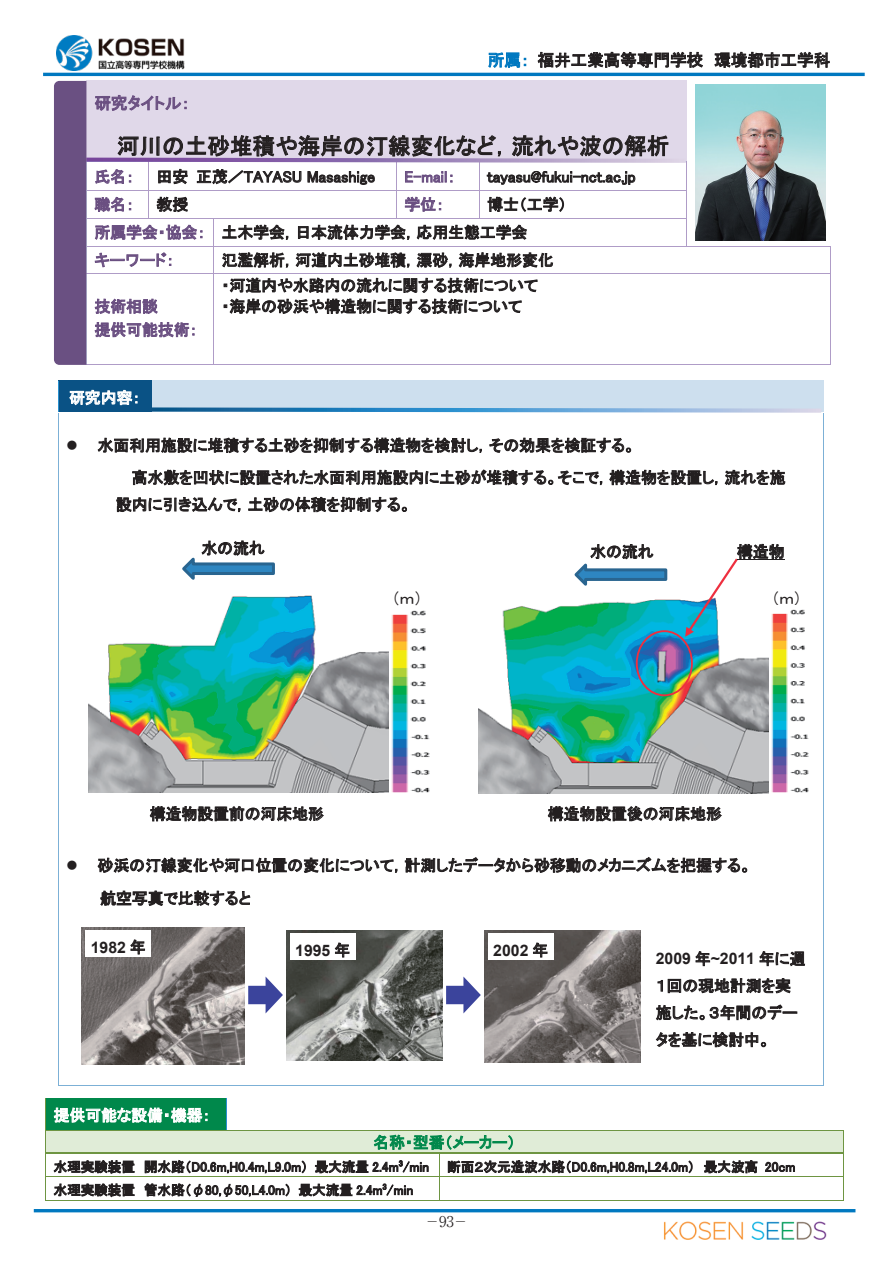
<style>
.page{position:relative;width:893px;height:1263px;background:#fff}
.page>*{position:absolute;margin:0;border:0;box-sizing:border-box;transform-origin:0 0}
.t1{font:22.5px "MS P Gothic";color:#231f20}
.t2{font:16.5px "MS P Gothic";color:#231f20}
.t3{font:16.5px "MS P Gothic";color:#6a4f81}
.t4{font:15.9px/27px "MS P Gothic";color:#231f20}
.t5{font:700 15.9px "Arial";color:#231f20}
.t6{font:15.9px/23.4px "MS P Gothic";color:#6a4f81}
.t7{font:15.9px "MS P Gothic";color:#fff}
.t8{font:15.9px "MS P Gothic";color:#00884b}
.t9{font:15.9px "MS Gothic";color:#231f20}
.t10{font:300 14.85px "Ryumin Pr 6";color:#231f20;scale:.6 1}
.t11{font:13.5px "MS P Gothic";color:#231f20}
.s1{color:#0078c0}
.s2{color:#6a4f81}
.s3{font-family:"MS P Gothic";font-weight:400}
</style>
<div class="page">
<hr style="left:43px;top:73px;width:822px;height:3px;background:#0078c0">
<img style="left:89px;top:595px;width:300px;height:197px">
<img style="left:380px;top:595px;width:9px;height:10px">
<img style="left:391px;top:610px;width:39px;height:183px">
<img style="left:82px;top:927px;width:163px;height:138px">
<img style="left:286px;top:930px;width:157px;height:130px">
<img style="left:484px;top:930px;width:156px;height:132px">
<div style="left:85px;top:930px;width:66px;height:27px;background:#fff"></div>
<div style="left:290px;top:933px;width:66px;height:27px;background:#fff"></div>
<div style="left:488px;top:933px;width:66px;height:27px;background:#fff"></div>
<svg style="left:248px;top:976px;width:35px;height:37px"></svg>
<img style="left:248px;top:994px;width:32px;height:2px">
<svg style="left:446px;top:976px;width:35px;height:37px"></svg>
<img style="left:446px;top:994px;width:32px;height:2px">
<img style="left:57px;top:35px;width:127px;height:35px">
<div style="left:58px;top:381px;width:93px;height:31px;background:#0a5285"></div>
<div style="left:152px;top:381px;width:671px;height:31px;background:#cddfee"></div>
<hr style="left:58px;top:380px;width:93px;height:1px;background:#0a5285">
<hr style="left:152px;top:380px;width:671px;height:1px;background:#cddfee">
<hr style="left:58px;top:381px;width:1px;height:31px;background:#2990cf">
<hr style="left:151px;top:381px;width:1px;height:31px;background:#0a5285">
<hr style="left:58px;top:413px;width:1px;height:672px;background:#7cb0d6">
<hr style="left:58px;top:1085px;width:765px;height:1px;background:#7cb0d6">
<hr style="left:823px;top:413px;width:1px;height:672px;background:#7cb0d6">
<img style="left:478px;top:599px;width:290px;height:195px">
<div style="left:46px;top:1098px;width:180px;height:32px;background:#00884b"></div>
<hr style="left:45px;top:1098px;width:1px;height:32px;background:#6e9542">
<hr style="left:226px;top:1098px;width:1px;height:32px;background:#2990cf">
<div style="left:54px;top:1131px;width:781px;height:21px;background:#e0ecd7"></div>
<hr style="left:46px;top:1130px;width:180px;height:1px;background:#6e9542">
<hr style="left:227px;top:1130px;width:616px;height:1px;background:#6e9542">
<hr style="left:46px;top:1152px;width:393px;height:1px;background:#6e9542">
<hr style="left:46px;top:1153px;width:393px;height:1px;background:#6e9542">
<hr style="left:441px;top:1152px;width:402px;height:1px;background:#6e9542">
<hr style="left:441px;top:1153px;width:402px;height:1px;background:#6e9542">
<hr style="left:46px;top:1176px;width:393px;height:1px;background:#6e9542">
<hr style="left:439px;top:1176px;width:404px;height:1px;background:#6e9542">
<svg style="left:45px;top:1130px;width:2px;height:71px"></svg>
<hr style="left:47px;top:1200px;width:392px;height:1px;background:#6e9542">
<svg style="left:439px;top:1152px;width:2px;height:48px"></svg>
<hr style="left:439px;top:1200px;width:404px;height:1px;background:#6e9542">
<svg style="left:843px;top:1130px;width:1px;height:71px"></svg>
<div style="left:94px;top:80px;width:585px;height:36px;background:#e0d8e9"></div>
<hr style="left:687px;top:246px;width:143px;height:1px;background:#af9cc7">
<hr style="left:214px;top:273px;width:616px;height:1px;background:#af9cc7">
<svg style="left:830px;top:246px;width:1px;height:28px"></svg>
<hr style="left:214px;top:364px;width:616px;height:1px;background:#af9cc7">
<hr style="left:830px;top:274px;width:1px;height:90px;background:#af9cc7">
<img style="left:695px;top:85px;width:130px;height:156px">
<svg style="left:54px;top:81px;width:633px;height:284px"></svg>
<svg style="left:152px;top:407px;width:672px;height:6px"></svg>
<img style="left:760px;top:599px;width:8px;height:6px">
<img style="left:771px;top:609px;width:38px;height:184px">
<svg style="left:685px;top:558px;width:55px;height:79px"></svg>
<svg style="left:182px;top:557px;width:93px;height:23px"></svg>
<svg style="left:574px;top:563px;width:94px;height:23px"></svg>
<div style="left:636px;top:630px;width:57px;height:66px;border:2px solid #ee2f3f;border-radius:50%"></div>
<hr style="left:737px;top:559px;width:47px;height:1px;background:#231f20">
<hr style="left:34px;top:1209px;width:821px;height:3px;background:#0078c0">
<img style="left:663px;top:1221px;width:164px;height:19px">
<p class="t2" style="left:488px;top:52px;width:344px"><span class="s1">所属：</span> 福井工業高等専門学校 環境都市工学科</p>
<p class="t3" style="left:94px;top:95px;width:97px">研究タイトル：</p>
<h1 class="t1" style="left:117px;top:135px;width:554px">河川の土砂堆積や海岸の汀線変化など，流れや波の解析</h1>
<p class="t6" style="left:94px;top:165px;width:41px">氏名：</p>
<p class="t4" style="left:157px;top:163px;width:220px">田安 正茂／TAYASU Masashige</p>
<p class="t6" style="left:404px;top:165px;width:52px">E-mail：</p>
<p class="t4" style="left:487px;top:163px;width:150px">tayasu@fukui-nct.ac.jp</p>
<p class="t6" style="left:94px;top:193px;width:41px">職名：</p>
<p class="t4" style="left:157px;top:191px;width:33px">教授</p>
<p class="t6" style="left:404px;top:193px;width:41px">学位：</p>
<p class="t4" style="left:94px;top:190px;width:473px;line-height:27.8px;text-indent:393px">博士（工学）<span class="s2">所属学会・協会：</span> 土木学会，日本流体力学会，応用生態工学会<br><span class="s2">キーワード：</span></p>
<p class="t4" style="left:222px;top:246px;width:334px">氾濫解析，河道内土砂堆積，漂砂，海岸地形変化</p>
<p class="t6" style="left:94px;top:294px;width:104px">技術相談<br>提供可能技術：</p>
<p class="t4" style="left:222px;top:275px;width:318px;line-height:20.9px">・河道内や水路内の流れに関する技術について・海岸の砂浜や構造物に関する技術について</p>
<p class="t7" style="left:69px;top:390px;width:73px">研究内容：</p>
<p class="t4" style="left:66px;top:432px;width:571px">● 水面利用施設に堆積する土砂を抑制する構造物を検討し，その効果を検証する。</p>
<p class="t4" style="left:116px;top:464px;width:671px;text-indent:16px">高水敷を凹状に設置された水面利用施設内に土砂が堆積する。そこで，構造物を設置し，流れを施設内に引き込んで，土砂の体積を抑制する。</p>
<p class="t4" style="left:201px;top:534px;width:65px">水の流れ</p>
<p class="t4" style="left:590px;top:538px;width:65px">水の流れ</p>
<p class="t4" style="left:737px;top:538px;width:49px">構造物</p>
<p class="t9" style="left:391px;top:590px;width:33px">(ｍ)</p>
<p class="t9" style="left:771px;top:590px;width:33px">(ｍ)</p>
<p class="t4" style="left:150px;top:800px;width:176px">構造物設置前の河床地形</p>
<p class="t4" style="left:548px;top:800px;width:176px">構造物設置後の河床地形</p>
<p class="t4" style="left:66px;top:852px;width:687px">● 砂浜の汀線変化や河口位置の変化について，計測したデータから砂移動のメカニズムを把握する。</p>
<p class="t4" style="left:100px;top:885px;width:152px">航空写真で比較すると</p>
<p class="t5" style="left:91px;top:936px;width:56px">1982 <span class="s3">年</span></p>
<p class="t5" style="left:295px;top:939px;width:56px">1995 <span class="s3">年</span></p>
<p class="t5" style="left:493px;top:939px;width:56px">2002 <span class="s3">年</span></p>
<p class="t7" style="left:54px;top:1107px;width:158px">提供可能な設備・機器：</p>
<p class="t5" style="left:656px;top:947px;width:151px">2009 <span class="s3">年</span>~2011 <span class="s3">年に週</span></p>
<p class="t4" style="left:656px;top:972px;width:143px">１回の現地計測を実施した。３年間のデータを基に検討中。</p>
<p class="t8" style="left:373px;top:1134px;width:144px">名称・型番（メーカー）</p>
<p class="t11" style="left:54px;top:1160px;width:377px">水理実験装置 開水路（D0.6m,H0.4m,L9.0m） 最大流量 2.4m<sup>3</sup>/min</p>
<p class="t11" style="left:447px;top:1160px;width:350px">断面２次元造波水路（D0.6m,H0.8m,L24.0m） 最大波高 20cm</p>
<p class="t11" style="left:54px;top:1183px;width:361px">水理実験装置 管水路（φ80,φ50,L4.0m） 最大流量 2.4m<sup>3</sup>/min</p>
<p class="t10" style="left:428px;top:1210px;width:64px">─93─</p>
</div>
